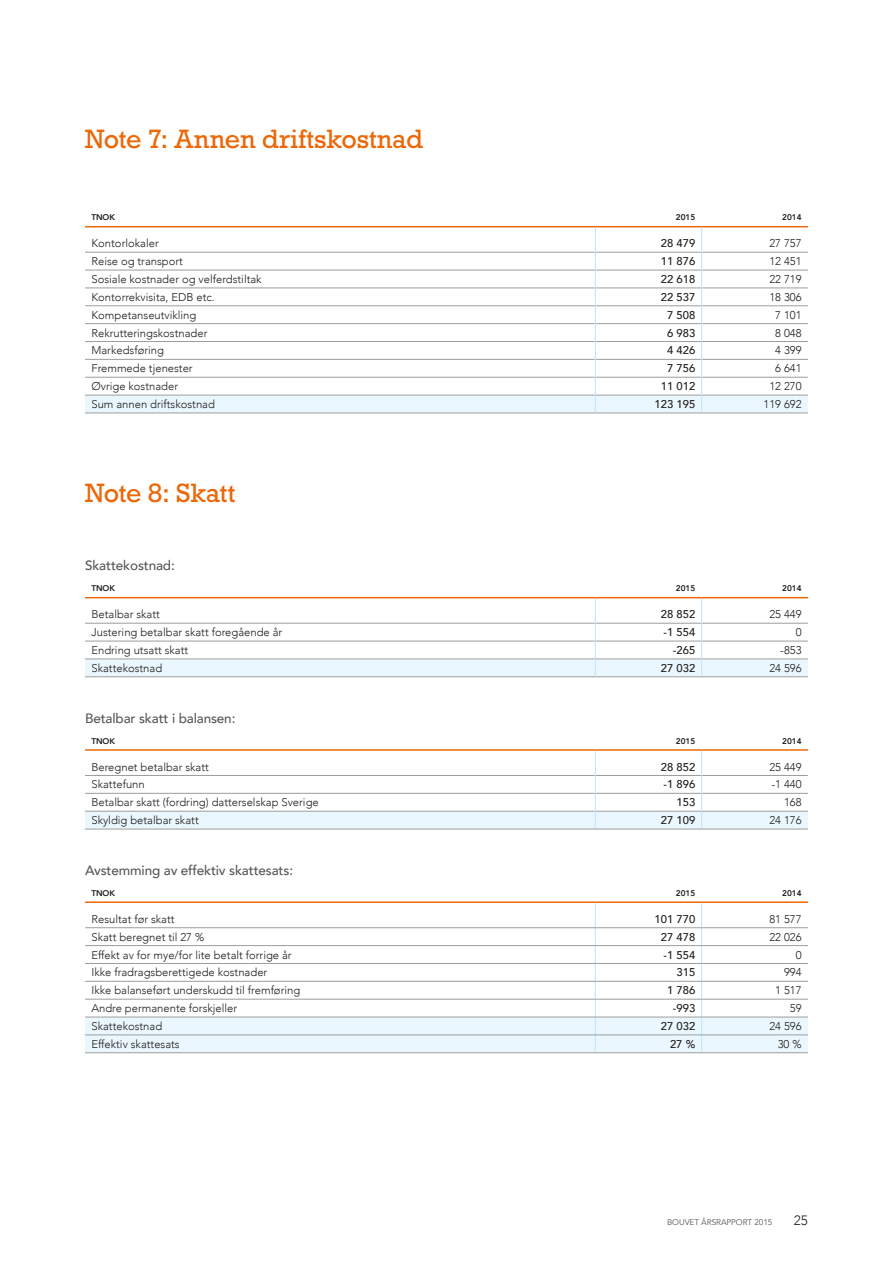
<style>
.page{position:relative;width:893px;height:1263px;background:#fff}
.page>*{position:absolute;margin:0;border:0;box-sizing:border-box;transform-origin:0 0}
.t1{font:27px "Rockwell Std";letter-spacing:-.01em;color:#ec6708}
.t2{font:500 13.5px "Avenir";letter-spacing:-.01em;color:#575756}
.t3{font:300 13.5px "Avenir";color:#1d1d1b}
.t4{font:300 11.25px "Avenir";color:#1d1d1b}
.t5{font:500 11.25px "Avenir";color:#1d1d1b}
.t6{font:800 8.25px "Avenir";letter-spacing:-.01em;color:#1d1d1b}
.t7{font:8.25px "Avenir";letter-spacing:-.01em;color:#575756}
</style>
<div class="page">
<hr style="left:85px;top:413px;width:510px;height:1px;background:#9d9d9d">
<hr style="left:595px;top:413px;width:107px;height:1px;background:#9d9d9d">
<hr style="left:702px;top:413px;width:106px;height:1px;background:#9d9d9d">
<svg style="left:85px;top:227px;width:723px;height:186px"></svg>
<hr style="left:85px;top:226px;width:510px;height:1px;background:#ec6708">
<hr style="left:595px;top:226px;width:107px;height:1px;background:#ec6708">
<hr style="left:702px;top:226px;width:106px;height:1px;background:#ec6708">
<svg style="left:85px;top:598px;width:723px;height:79px"></svg>
<hr style="left:85px;top:597px;width:510px;height:1px;background:#ec6708">
<hr style="left:595px;top:597px;width:107px;height:1px;background:#ec6708">
<hr style="left:702px;top:597px;width:106px;height:1px;background:#ec6708">
<svg style="left:85px;top:751px;width:723px;height:78px"></svg>
<hr style="left:85px;top:749px;width:510px;height:2px;background:#ec6708">
<hr style="left:595px;top:749px;width:107px;height:2px;background:#ec6708">
<hr style="left:702px;top:749px;width:106px;height:2px;background:#ec6708">
<hr style="left:85px;top:829px;width:510px;height:1px;background:#9d9d9d">
<hr style="left:595px;top:829px;width:107px;height:1px;background:#9d9d9d">
<hr style="left:702px;top:829px;width:106px;height:1px;background:#9d9d9d">
<svg style="left:85px;top:903px;width:723px;height:149px"></svg>
<hr style="left:85px;top:927px;width:510px;height:1px;background:#9d9d9d">
<hr style="left:595px;top:927px;width:107px;height:1px;background:#9d9d9d">
<hr style="left:702px;top:927px;width:106px;height:1px;background:#9d9d9d">
<hr style="left:85px;top:945px;width:510px;height:1px;background:#9d9d9d">
<hr style="left:595px;top:945px;width:107px;height:1px;background:#9d9d9d">
<hr style="left:702px;top:945px;width:106px;height:1px;background:#9d9d9d">
<hr style="left:85px;top:963px;width:510px;height:1px;background:#9d9d9d">
<hr style="left:595px;top:963px;width:107px;height:1px;background:#9d9d9d">
<hr style="left:702px;top:963px;width:106px;height:1px;background:#9d9d9d">
<hr style="left:85px;top:981px;width:510px;height:1px;background:#9d9d9d">
<hr style="left:595px;top:981px;width:107px;height:1px;background:#9d9d9d">
<hr style="left:702px;top:981px;width:106px;height:1px;background:#9d9d9d">
<hr style="left:85px;top:999px;width:510px;height:1px;background:#9d9d9d">
<hr style="left:595px;top:999px;width:107px;height:1px;background:#9d9d9d">
<hr style="left:702px;top:999px;width:106px;height:1px;background:#9d9d9d">
<hr style="left:85px;top:1035px;width:510px;height:1px;background:#9d9d9d">
<hr style="left:595px;top:1035px;width:107px;height:1px;background:#9d9d9d">
<hr style="left:702px;top:1035px;width:106px;height:1px;background:#9d9d9d">
<hr style="left:85px;top:1017px;width:510px;height:1px;background:#9d9d9d">
<hr style="left:595px;top:1017px;width:107px;height:1px;background:#9d9d9d">
<hr style="left:702px;top:1017px;width:106px;height:1px;background:#9d9d9d">
<hr style="left:85px;top:1052px;width:510px;height:1px;background:#9d9d9d">
<hr style="left:595px;top:1052px;width:107px;height:1px;background:#9d9d9d">
<hr style="left:702px;top:1052px;width:106px;height:1px;background:#9d9d9d">
<hr style="left:85px;top:901px;width:510px;height:2px;background:#ec6708">
<hr style="left:595px;top:901px;width:107px;height:2px;background:#ec6708">
<hr style="left:702px;top:901px;width:106px;height:2px;background:#ec6708">
<h1 class="t1" style="left:85px;top:124px;width:339px">Note 7: Annen driftskostnad</h1>
<p class="t6" style="left:91px;top:212px;width:25px">TNOK</p>
<p class="t6" style="left:676px;top:212px;width:21px">2015</p>
<p class="t6" style="left:782px;top:212px;width:21px">2014</p>
<p class="t4" style="left:91px;top:236px;width:69px">Kontorlokaler</p>
<p class="t5" style="left:661px;top:236px;width:36px">28 479</p>
<p class="t4" style="left:769px;top:236px;width:34px">27 757</p>
<p class="t4" style="left:91px;top:254px;width:93px">Reise og transport</p>
<p class="t5" style="left:661px;top:254px;width:36px">11 876</p>
<p class="t4" style="left:769px;top:254px;width:34px">12 451</p>
<p class="t4" style="left:91px;top:272px;width:172px">Sosiale kostnader og velferdstiltak</p>
<p class="t5" style="left:661px;top:272px;width:36px">22 618</p>
<p class="t4" style="left:769px;top:272px;width:34px">22 719</p>
<p class="t4" style="left:91px;top:290px;width:125px">Kontorrekvisita, EDB etc.</p>
<p class="t5" style="left:661px;top:290px;width:36px">22 537</p>
<p class="t4" style="left:769px;top:290px;width:34px">18 306</p>
<p class="t4" style="left:91px;top:307px;width:107px">Kompetanseutvikling</p>
<p class="t5" style="left:667px;top:307px;width:30px">7 508</p>
<p class="t4" style="left:775px;top:307px;width:28px">7 101</p>
<p class="t4" style="left:91px;top:325px;width:118px">Rekrutteringskostnader</p>
<p class="t5" style="left:667px;top:325px;width:30px">6 983</p>
<p class="t4" style="left:775px;top:325px;width:28px">8 048</p>
<p class="t4" style="left:91px;top:343px;width:74px">Markedsføring</p>
<p class="t5" style="left:667px;top:343px;width:30px">4 426</p>
<p class="t4" style="left:775px;top:343px;width:28px">4 399</p>
<p class="t4" style="left:91px;top:361px;width:103px">Fremmede tjenester</p>
<p class="t5" style="left:667px;top:361px;width:30px">7 756</p>
<p class="t4" style="left:775px;top:361px;width:28px">6 641</p>
<p class="t4" style="left:91px;top:379px;width:88px">Øvrige kostnader</p>
<p class="t5" style="left:661px;top:379px;width:36px">11 012</p>
<p class="t4" style="left:769px;top:379px;width:34px">12 270</p>
<p class="t4" style="left:91px;top:397px;width:125px">Sum annen driftskostnad</p>
<p class="t5" style="left:655px;top:397px;width:42px">123 195</p>
<p class="t4" style="left:763px;top:397px;width:40px">119 692</p>
<h1 class="t1" style="left:85px;top:477px;width:152px">Note 8: Skatt</h1>
<p class="t2" style="left:85px;top:557px;width:91px">Skattekostnad:</p>
<p class="t6" style="left:91px;top:583px;width:25px">TNOK</p>
<p class="t6" style="left:676px;top:583px;width:21px">2015</p>
<p class="t6" style="left:782px;top:583px;width:21px">2014</p>
<p class="t4" style="left:91px;top:607px;width:70px">Betalbar skatt</p>
<p class="t5" style="left:661px;top:607px;width:36px">28 852</p>
<p class="t4" style="left:769px;top:607px;width:34px">25 449</p>
<p class="t4" style="left:91px;top:625px;width:192px">Justering betalbar skatt foregående år</p>
<p class="t5" style="left:663px;top:625px;width:33px">-1 554</p>
<p class="t4" style="left:796px;top:625px;width:7px">0</p>
<p class="t4" style="left:91px;top:643px;width:98px">Endring utsatt skatt</p>
<p class="t5" style="left:673px;top:643px;width:24px">-265</p>
<p class="t4" style="left:780px;top:643px;width:23px">-853</p>
<p class="t4" style="left:91px;top:661px;width:72px">Skattekostnad</p>
<p class="t5" style="left:661px;top:661px;width:36px">27 032</p>
<p class="t4" style="left:769px;top:661px;width:34px">24 596</p>
<p class="t2" style="left:85px;top:709px;width:152px">Betalbar skatt i balansen:</p>
<p class="t6" style="left:91px;top:735px;width:25px">TNOK</p>
<p class="t6" style="left:676px;top:735px;width:21px">2015</p>
<p class="t6" style="left:782px;top:735px;width:21px">2014</p>
<p class="t4" style="left:91px;top:759px;width:119px">Beregnet betalbar skatt</p>
<p class="t5" style="left:661px;top:759px;width:36px">28 852</p>
<p class="t4" style="left:769px;top:759px;width:34px">25 449</p>
<p class="t4" style="left:91px;top:777px;width:55px">Skattefunn</p>
<p class="t5" style="left:663px;top:777px;width:33px">-1 896</p>
<p class="t4" style="left:771px;top:777px;width:32px">-1 440</p>
<p class="t4" style="left:91px;top:795px;width:229px">Betalbar skatt (fordring) datterselskap Sverige</p>
<p class="t5" style="left:676px;top:795px;width:20px">153</p>
<p class="t4" style="left:784px;top:795px;width:19px">168</p>
<p class="t4" style="left:91px;top:813px;width:109px">Skyldig betalbar skatt</p>
<p class="t5" style="left:661px;top:813px;width:36px">27 109</p>
<p class="t4" style="left:769px;top:813px;width:34px">24 176</p>
<p class="t2" style="left:85px;top:861px;width:210px">Avstemming av effektiv skattesats:</p>
<p class="t6" style="left:91px;top:887px;width:25px">TNOK</p>
<p class="t6" style="left:676px;top:887px;width:21px">2015</p>
<p class="t6" style="left:782px;top:887px;width:21px">2014</p>
<p class="t4" style="left:91px;top:911px;width:85px">Resultat før skatt</p>
<p class="t5" style="left:655px;top:911px;width:42px">101 770</p>
<p class="t4" style="left:769px;top:911px;width:34px">81 577</p>
<p class="t4" style="left:91px;top:929px;width:114px">Skatt beregnet til 27 %</p>
<p class="t5" style="left:661px;top:929px;width:36px">27 478</p>
<p class="t4" style="left:769px;top:929px;width:34px">22 026</p>
<p class="t4" style="left:91px;top:947px;width:202px">Effekt av for mye/for lite betalt forrige år</p>
<p class="t5" style="left:663px;top:947px;width:33px">-1 554</p>
<p class="t4" style="left:796px;top:947px;width:7px">0</p>
<p class="t4" style="left:91px;top:965px;width:177px">Ikke fradragsberettigede kostnader</p>
<p class="t5" style="left:676px;top:965px;width:20px">315</p>
<p class="t4" style="left:784px;top:965px;width:19px">994</p>
<p class="t4" style="left:91px;top:983px;width:210px">Ikke balanseført underskudd til fremføring</p>
<p class="t5" style="left:667px;top:983px;width:30px">1 786</p>
<p class="t4" style="left:775px;top:983px;width:28px">1 517</p>
<p class="t4" style="left:91px;top:1001px;width:147px">Andre permanente forskjeller</p>
<p class="t5" style="left:673px;top:1001px;width:24px">-993</p>
<p class="t4" style="left:790px;top:1001px;width:13px">59</p>
<p class="t4" style="left:91px;top:1019px;width:72px">Skattekostnad</p>
<p class="t5" style="left:661px;top:1019px;width:36px">27 032</p>
<p class="t4" style="left:769px;top:1019px;width:34px">24 596</p>
<p class="t4" style="left:91px;top:1036px;width:90px">Effektiv skattesats</p>
<p class="t5" style="left:670px;top:1036px;width:27px">27 %</p>
<p class="t4" style="left:778px;top:1036px;width:25px">30 %</p>
<p class="t7" style="left:667px;top:1217px;width:107px">BOUVET ÅRSRAPPORT 2015</p>
<p class="t3" style="left:794px;top:1212px;width:16px">25</p>
</div>
